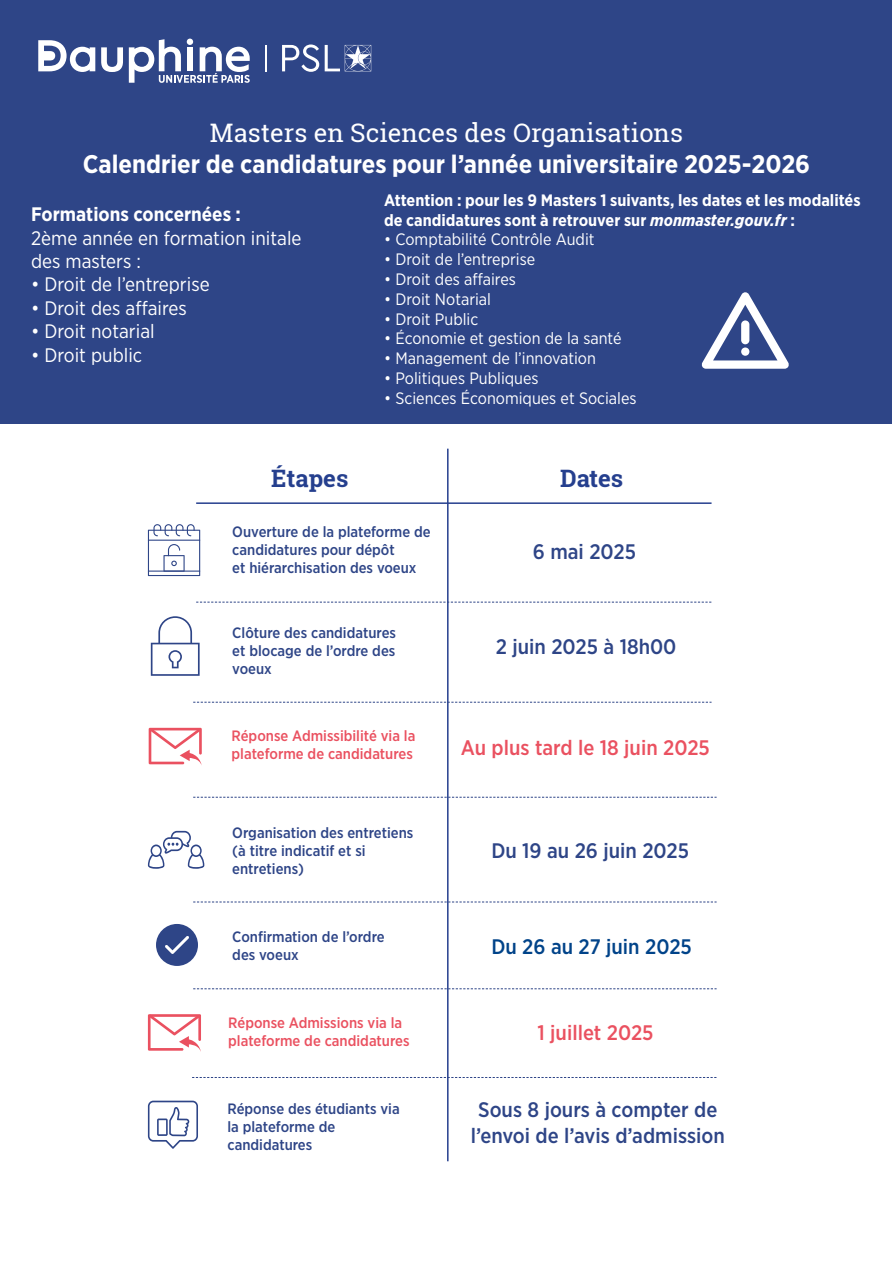
<style>
.page{position:relative;width:893px;height:1263px;background:#fff}
.page>*{position:absolute;margin:0;border:0;box-sizing:border-box;transform-origin:0 0}
.t1{font:700 25.5px "Gotham Narrow";color:#fff}
.t2{font:25.5px "Roboto Slab";color:#fff}
.t3{font:700 24px "Roboto Slab";color:#253f8e}
.t4{font:500 21px/25.2px "Gotham Narrow";color:#2e4587;text-align:center}
.t5{font:500 21px "Gotham Narrow";color:#ea5160}
.t6{font:500 21px "Gotham Narrow";color:#004389}
.t7{font:19.5px "Gotham Narrow";color:#fff}
.t8{font:700 19.5px "Gotham Narrow";color:#fff}
.t9{font:16.5px "Gotham Narrow";color:#fff}
.t10{font:700 16.5px/19.8px "Gotham Narrow";color:#fff}
.t11{font:500 15px/18px "Gotham Narrow";color:#2e4587}
.t12{font:500 15px "Gotham Narrow";color:#ea5160}
.s1{font-style:italic}
</style>
<div class="page">
<div style="left:1px;top:0;width:891px;height:424px;background:#2e4587"></div>
<svg style="left:282px;top:44px;width:37px;height:28px"></svg>
<hr style="left:265px;top:45px;width:2px;height:26px;background:#fff">
<svg style="left:101px;top:47px;width:22px;height:25px"></svg>
<svg style="left:129px;top:39px;width:121px;height:44px"></svg>
<svg style="left:38px;top:40px;width:57px;height:32px"></svg>
<svg style="left:325px;top:45px;width:46px;height:26px"></svg>
<hr style="left:447px;top:449px;width:2px;height:712px;background:#253f8e">
<hr style="left:196px;top:502px;width:515px;height:2px;background:#253f8e">
<svg style="left:148px;top:524px;width:52px;height:52px"></svg>
<svg style="left:196px;top:602px;width:515px;height:1px"></svg>
<svg style="left:151px;top:616px;width:49px;height:60px"></svg>
<svg style="left:193px;top:702px;width:518px;height:1px"></svg>
<svg style="left:193px;top:797px;width:524px;height:1px"></svg>
<svg style="left:193px;top:902px;width:524px;height:1px"></svg>
<svg style="left:192px;top:1077px;width:525px;height:1px"></svg>
<svg style="left:149px;top:728px;width:53px;height:37px"></svg>
<svg style="left:148px;top:831px;width:56px;height:38px"></svg>
<svg style="left:148px;top:1014px;width:53px;height:38px"></svg>
<svg style="left:148px;top:1101px;width:50px;height:48px"></svg>
<svg style="left:193px;top:988px;width:524px;height:1px"></svg>
<svg style="left:156px;top:924px;width:42px;height:42px"></svg>
<svg style="left:702px;top:292px;width:87px;height:77px"></svg>
<p class="t2" style="left:210px;top:115px;width:475px">Masters en Sciences des Organisations</p>
<p class="t1" style="left:83px;top:147px;width:729px">Calendrier de candidatures pour l’année universitaire 2025-2026</p>
<p class="t8" style="left:31px;top:202px;width:211px">Formations concernées :</p>
<p class="t7" style="left:31px;top:226px;width:272px">2ème année en formation initale</p>
<p class="t7" style="left:31px;top:249px;width:111px">des masters :</p>
<p class="t7" style="left:31px;top:272px;width:180px">• Droit de l’entreprise</p>
<p class="t7" style="left:31px;top:296px;width:157px">• Droit des affaires</p>
<p class="t7" style="left:31px;top:319px;width:125px">• Droit notarial</p>
<p class="t7" style="left:31px;top:343px;width:113px">• Droit public</p>
<p class="t10" style="left:384px;top:190px;width:478px">Attention : pour les 9 Masters 1 suivants, les dates et les modalités de candidatures sont à retrouver sur <span class="s1">monmaster.gouv.fr</span> :</p>
<p class="t9" style="left:384px;top:229px;width:212px">• Comptabilité Contrôle Audit</p>
<p class="t9" style="left:384px;top:249px;width:153px">• Droit de l’entreprise</p>
<p class="t9" style="left:384px;top:269px;width:133px">• Droit des affaires</p>
<p class="t9" style="left:384px;top:289px;width:108px">• Droit Notarial</p>
<p class="t9" style="left:384px;top:308px;width:96px">• Droit Public</p>
<p class="t9" style="left:384px;top:328px;width:239px">• Économie et gestion de la santé</p>
<p class="t9" style="left:384px;top:348px;width:213px">• Management de l’innovation</p>
<p class="t9" style="left:384px;top:368px;width:156px">• Politiques Publiques</p>
<p class="t9" style="left:384px;top:388px;width:254px">• Sciences Économiques et Sociales</p>
<p class="t3" style="left:271px;top:462px;width:79px">Étapes</p>
<p class="t3" style="left:560px;top:462px;width:64px">Dates</p>
<p class="t11" style="left:232px;top:523px;width:200px">Ouverture de la plateforme de candidatures pour dépôt</p>
<p class="t11" style="left:232px;top:559px;width:186px">et hiérarchisation des voeux</p>
<p class="t4" style="left:533px;top:538px;width:105px">6 mai 2025</p>
<p class="t11" style="left:232px;top:623px;width:165px">Clôture des candidatures</p>
<p class="t11" style="left:232px;top:641px;width:165px">et blocage de l’ordre des</p>
<p class="t11" style="left:232px;top:659px;width:41px">voeux</p>
<p class="t12" style="left:232px;top:726px;width:185px">Réponse Admissibilité via la</p>
<p class="t12" style="left:232px;top:744px;width:183px">plateforme de candidatures</p>
<p class="t11" style="left:232px;top:823px;width:183px">Organisation des entretiens</p>
<p class="t11" style="left:232px;top:841px;width:135px">(à titre indicatif et si</p>
<p class="t11" style="left:232px;top:859px;width:73px">entretiens)</p>
<p class="t4" style="left:496px;top:634px;width:182px">2 juin 2025 à 18h00</p>
<p class="t5" style="left:461px;top:734px;width:251px">Au plus tard le 18 juin 2025</p>
<p class="t4" style="left:491px;top:838px;width:199px">Du 19 au 26 juin 2025</p>
<p class="t11" style="left:232px;top:928px;width:154px">Confirmation de l’ordre des voeux</p>
<p class="t6" style="left:491px;top:933px;width:202px">Du 26 au 27 juin 2025</p>
<p class="t12" style="left:228px;top:1013px;width:175px">Réponse Admissions via la</p>
<p class="t12" style="left:228px;top:1031px;width:183px">plateforme de candidatures</p>
<p class="t11" style="left:227px;top:1099px;width:174px">Réponse des étudiants via</p>
<p class="t11" style="left:227px;top:1117px;width:109px">la plateforme de</p>
<p class="t11" style="left:227px;top:1135px;width:86px">candidatures</p>
<p class="t5" style="left:538px;top:1019px;width:118px">1 juillet 2025</p>
<p class="t4" style="left:471px;top:1097px;width:255px">Sous 8 jours à compter de l’envoi de l’avis d’admission</p>
</div>
